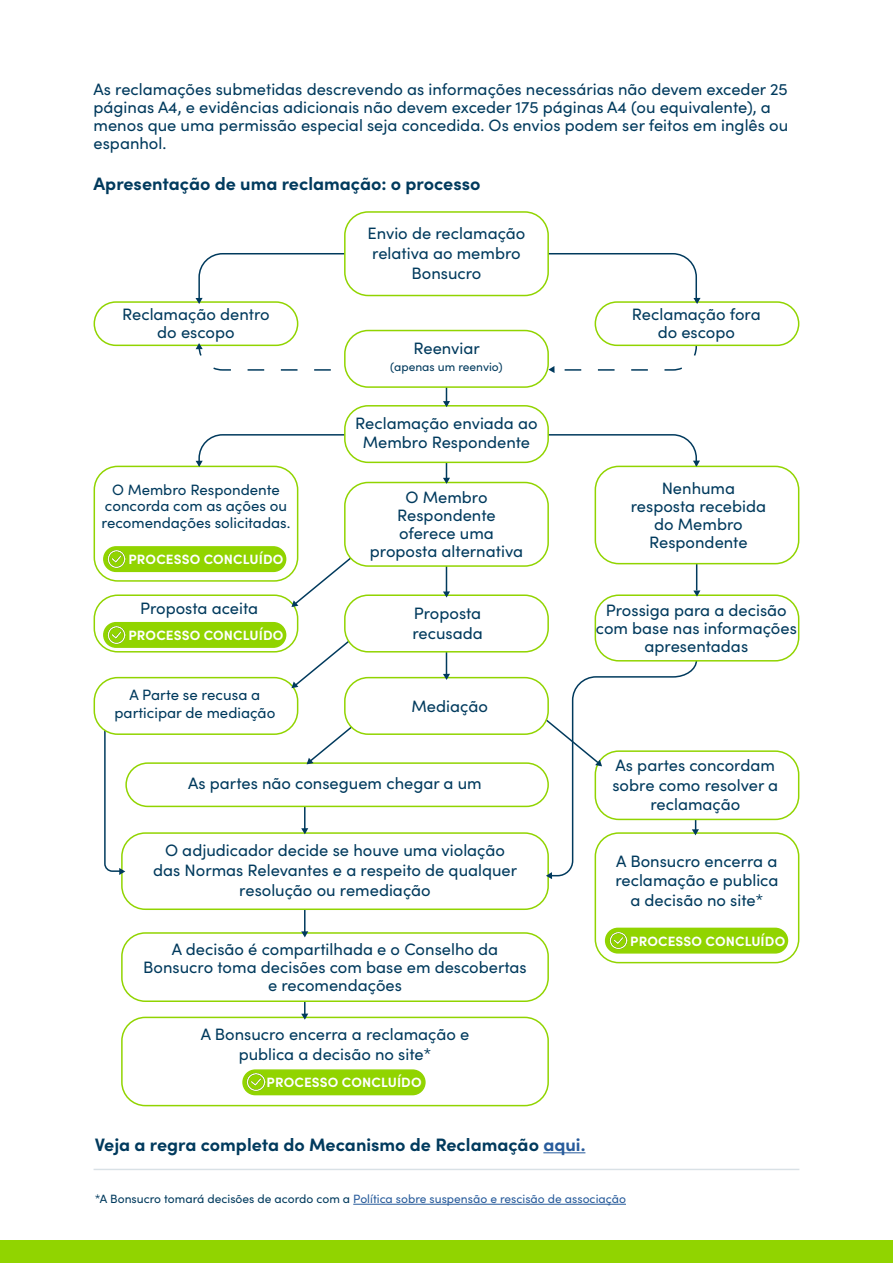
<style>
.page{position:relative;width:893px;height:1263px;background:#fff}
.page>*{position:absolute;margin:0;border:0;box-sizing:border-box;transform-origin:0 0}
.t1{font:700 18px "Sofia Pro";color:#003a5d}
.t2{font:16.5px/18px "Sofia Pro";color:#003a5d;text-align:center}
.t3{font:15px/16.5px "Sofia Pro";color:#003a5d;text-align:center}
.t4{font:700 13.5px "Sofia Pro";letter-spacing:.01em;color:#fff}
.t5{font:12px "Sofia Pro";color:#275b9b}
.t6{font:12px "Sofia Pro";color:#003a5d}
.s1{color:#275b9b}
.s2{color:#003a5d}
</style>
<div class="page">
<hr style="left:696px;top:554px;width:1px;height:36px;background:#003a5d">
<hr style="left:446px;top:387px;width:1px;height:300px;background:#003a5d">
<hr style="left:304px;top:785px;width:2px;height:249px;background:#003a5d">
<div style="left:344px;top:211px;width:205px;height:85px;border:2px solid #91d400;border-radius:23px"></div>
<div style="left:345px;top:482px;width:203px;height:84px;background:#fff;border-radius:23px"></div>
<div style="left:344px;top:482px;width:205px;height:85px;border:2px solid #91d400;border-radius:23px"></div>
<div style="left:94px;top:466px;width:204px;height:116px;border:2px solid #91d400;border-radius:23px"></div>
<div style="left:595px;top:466px;width:204px;height:98px;border:2px solid #91d400;border-radius:23px"></div>
<div style="left:345px;top:406px;width:203px;height:56px;background:#fff;border-radius:23px"></div>
<div style="left:344px;top:405px;width:205px;height:58px;border:2px solid #91d400;border-radius:23px"></div>
<div style="left:344px;top:330px;width:205px;height:58px;border:2px solid #91d400;border-radius:23px"></div>
<div style="left:345px;top:595px;width:203px;height:57px;background:#fff;border-radius:23px"></div>
<div style="left:344px;top:594px;width:205px;height:58px;border:2px solid #91d400;border-radius:23px"></div>
<div style="left:345px;top:678px;width:203px;height:56px;background:#fff;border-radius:23px"></div>
<div style="left:344px;top:677px;width:205px;height:58px;border:2px solid #91d400;border-radius:23px"></div>
<div style="left:595px;top:750px;width:204px;height:70px;border:2px solid #91d400;border-radius:23px"></div>
<div style="left:595px;top:832px;width:204px;height:131px;border:2px solid #91d400;border-radius:23px"></div>
<div style="left:595px;top:594px;width:204px;height:67px;border:2px solid #91d400;border-radius:23px"></div>
<div style="left:122px;top:1017px;width:426px;height:88px;background:#fff;border-radius:23px"></div>
<div style="left:121px;top:1017px;width:428px;height:89px;border:2px solid #91d400;border-radius:23px"></div>
<div style="left:122px;top:933px;width:426px;height:68px;background:#fff;border-radius:23px"></div>
<div style="left:121px;top:932px;width:428px;height:70px;border:2px solid #91d400;border-radius:23px"></div>
<div style="left:122px;top:833px;width:426px;height:76px;background:#fff;border-radius:23px"></div>
<div style="left:121px;top:832px;width:428px;height:78px;border:2px solid #91d400;border-radius:23px"></div>
<div style="left:94px;top:594px;width:204px;height:58px;border:2px solid #91d400;border-radius:23px"></div>
<div style="left:94px;top:677px;width:204px;height:58px;border:2px solid #91d400;border-radius:23px"></div>
<div style="left:126px;top:763px;width:422px;height:43px;background:#fff;border-radius:22px"></div>
<div style="left:125px;top:762px;width:424px;height:45px;border:2px solid #91d400;border-radius:22px"></div>
<div style="left:595px;top:301px;width:204px;height:45px;border:2px solid #91d400;border-radius:22px"></div>
<div style="left:94px;top:301px;width:204px;height:45px;border:2px solid #91d400;border-radius:22px"></div>
<hr style="left:353px;top:1204px;width:273px;height:1px;background:#275b9b">
<div style="left:0;top:1240px;width:893px;height:23px;background:#91d400"></div>
<svg style="left:196px;top:252px;width:161px;height:55px"></svg>
<svg style="left:443px;top:401px;width:7px;height:6px"></svg>
<svg style="left:443px;top:478px;width:7px;height:6px"></svg>
<svg style="left:196px;top:433px;width:161px;height:55px"></svg>
<svg style="left:538px;top:433px;width:162px;height:55px"></svg>
<svg style="left:443px;top:591px;width:7px;height:6px"></svg>
<svg style="left:443px;top:674px;width:7px;height:6px"></svg>
<svg style="left:301px;top:828px;width:7px;height:6px"></svg>
<svg style="left:103px;top:727px;width:24px;height:148px"></svg>
<svg style="left:301px;top:931px;width:7px;height:6px"></svg>
<svg style="left:301px;top:1013px;width:7px;height:7px"></svg>
<svg style="left:302px;top:711px;width:68px;height:54px"></svg>
<svg style="left:536px;top:642px;width:163px;height:237px"></svg>
<svg style="left:290px;top:552px;width:68px;height:56px"></svg>
<svg style="left:290px;top:633px;width:68px;height:57px"></svg>
<svg style="left:196px;top:316px;width:161px;height:55px"></svg>
<svg style="left:538px;top:252px;width:163px;height:55px"></svg>
<svg style="left:538px;top:316px;width:160px;height:57px"></svg>
<svg style="left:693px;top:590px;width:7px;height:7px"></svg>
<hr style="left:94px;top:1169px;width:705px;height:1px;background:#003a5d">
<div style="left:104px;top:547px;width:182px;height:24px;background:#91d400;border-radius:12px"></div>
<div style="left:103px;top:546px;width:183px;height:26px;border:2px solid #91d400;border-radius:12px"></div>
<img style="left:108px;top:550px;width:18px;height:18px">
<div style="left:104px;top:623px;width:182px;height:24px;background:#91d400;border-radius:12px"></div>
<div style="left:103px;top:622px;width:183px;height:26px;border:2px solid #91d400;border-radius:12px"></div>
<img style="left:108px;top:625px;width:18px;height:19px">
<div style="left:606px;top:928px;width:181px;height:25px;background:#91d400;border-radius:12px"></div>
<div style="left:605px;top:928px;width:183px;height:25px;border:2px solid #91d400;border-radius:12px"></div>
<img style="left:610px;top:931px;width:18px;height:19px">
<div style="left:243px;top:1070px;width:182px;height:24px;background:#91d400;border-radius:12px"></div>
<div style="left:242px;top:1069px;width:184px;height:26px;border:2px solid #91d400;border-radius:12px"></div>
<img style="left:247px;top:1073px;width:18px;height:18px">
<hr style="left:543px;top:1152px;width:42px;height:1px;background:#275b9b">
<p class="t2" style="left:94px;top:79px;width:696px;text-align:left">As reclamações submetidas descrevendo as informações necessárias não devem exceder 25 páginas A4, e evidências adicionais não devem exceder 175 páginas A4 (ou equivalente), a menos que uma permissão especial seja concedida. Os envios podem ser feitos em inglês ou espanhol.</p>
<p class="t1" style="left:94px;top:170px;width:388px">Apresentação de uma reclamação: o processo</p>
<p class="t2" style="left:368px;top:222px;width:159px;line-height:19.8px">Envio de reclamação relativa ao membro<br>Bonsucro</p>
<p class="t2" style="left:122px;top:304px;width:149px">Reclamação dentro do escopo</p>
<p class="t2" style="left:632px;top:304px;width:130px">Reclamação fora do escopo</p>
<p class="t2" style="left:414px;top:339px;width:68px">Reenviar</p>
<p class="t6" style="left:390px;top:358px;width:114px">(apenas um reenvio)</p>
<p class="t3" style="left:101px;top:480px;width:190px">O Membro Respondente concorda com as ações ou recomendações solicitadas.</p>
<p class="t4" style="left:128px;top:549px;width:156px">PROCESSO CONCLUÍDO</p>
<p class="t2" style="left:355px;top:412px;width:184px;line-height:19.8px">Reclamação enviada ao<br>Membro Respondente</p>
<p class="t2" style="left:370px;top:487px;width:155px">O Membro<br>Respondente oferece uma proposta alternativa</p>
<p class="t2" style="left:631px;top:478px;width:137px">Nenhuma resposta recebida do Membro<br>Respondente</p>
<p class="t2" style="left:140px;top:598px;width:120px">Proposta aceita</p>
<p class="t2" style="left:596px;top:600px;width:203px">Prossiga para a decisão com base nas informações apresentadas</p>
<p class="t3" style="left:114px;top:685px;width:162px;line-height:18px">A Parte se recusa a participar de mediação</p>
<p class="t2" style="left:412px;top:696px;width:78px">Mediação</p>
<p class="t2" style="left:412px;top:603px;width:72px;line-height:19.8px;text-align:left">Proposta recusada</p>
<p class="t4" style="left:128px;top:625px;width:156px">PROCESSO CONCLUÍDO</p>
<p class="t2" style="left:188px;top:774px;width:295px">As partes não conseguem chegar a um</p>
<p class="t2" style="left:153px;top:840px;width:365px;line-height:19.8px">O adjudicador decide se houve uma violação das Normas Relevantes e a respeito de qualquer resolução ou remediação</p>
<p class="t2" style="left:143px;top:939px;width:385px">A decisão é compartilhada e o Conselho da<br>Bonsucro toma decisões com base em descobertas e recomendações</p>
<p class="t2" style="left:201px;top:1024px;width:270px;line-height:19.8px">A Bonsucro encerra a reclamação e publica a decisão no site*</p>
<p class="t4" style="left:267px;top:1071px;width:156px">PROCESSO CONCLUÍDO</p>
<p class="t1" style="left:95px;top:1131px;width:492px">Veja a regra completa do Mecanismo de Reclamação <span class="s1">aqui.</span></p>
<p class="t2" style="left:612px;top:754px;width:167px;line-height:19.8px">As partes concordam sobre como resolver a reclamação</p>
<p class="t2" style="left:615px;top:850px;width:165px;line-height:19.8px">A Bonsucro encerra a reclamação e publica a decisão no site*</p>
<p class="t4" style="left:630px;top:931px;width:156px">PROCESSO CONCLUÍDO</p>
<p class="t5" style="left:95px;top:1190px;width:533px"><span class="s2">*A Bonsucro tomará decisões de acordo com a</span> Política sobre suspensão e rescisão de associação</p>
</div>
